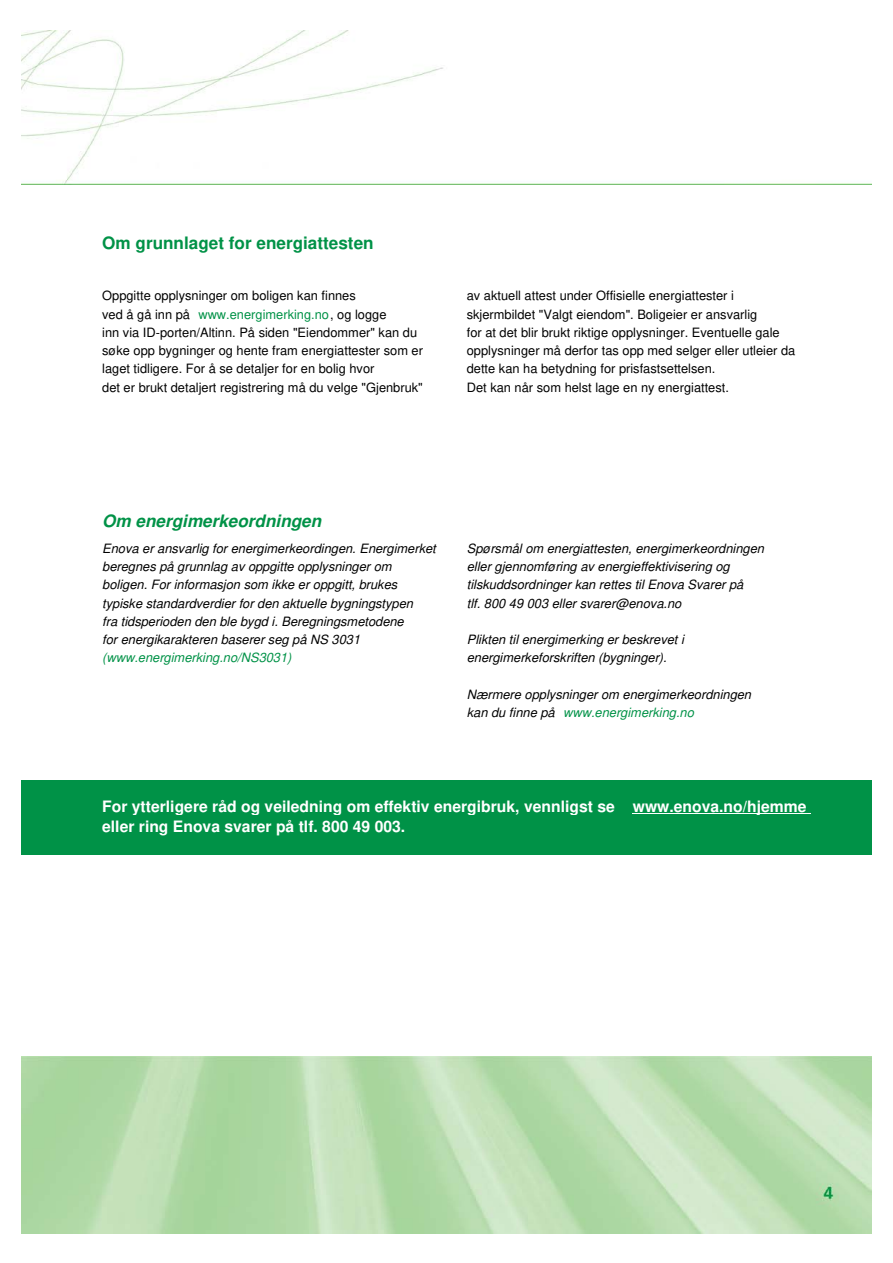
<style>
.page{position:relative;width:893px;height:1263px;background:#fff}
.page>*{position:absolute;margin:0;border:0;box-sizing:border-box;transform-origin:0 0}
.t1{font:700 17.1px "Helvetica";color:#009247}
.t2{font:italic 700 17.1px "Helvetica";color:#009247}
.t3{font:700 15.75px/20.4px "Helvetica";color:#fff}
.t4{font:italic 12.9px/18.1px "Helvetica";color:#000}
.t5{font:12.9px "Helvetica";color:#000}
.t6{font:12.9px "Helvetica";color:#009247}
.t7{font:italic 12.9px "Helvetica";color:#009247}
.s1{color:#000}
.s2{color:#009247}
</style>
<div class="page">
<div style="left:21px;top:780px;width:851px;height:75px;background:#009247"></div>
<hr style="left:633px;top:813px;width:178px;height:1px;background:#fff">
<img style="left:21px;top:1056px;width:851px;height:177px">
<img style="left:21px;top:30px;width:851px;height:155px">
<h1 class="t1" style="left:102px;top:236px;width:273px">Om grunnlaget for energiattesten</h1>
<p class="t5" style="left:102px;top:291px;width:255px">Oppgitte opplysninger om boligen kan finnes</p>
<p class="t5" style="left:467px;top:291px;width:269px">av aktuell attest under Offisielle energiattester i</p>
<p class="t6" style="left:102px;top:309px;width:286px"><span class="s1">ved å gå inn på</span> www.energimerking.no<span class="s1">, og logge</span></p>
<p class="t5" style="left:467px;top:309px;width:292px">skjermbildet "Valgt eiendom". Boligeier er ansvarlig</p>
<p class="t5" style="left:102px;top:327px;width:316px">inn via ID-porten/Altinn. På siden "Eiendommer" kan du</p>
<p class="t5" style="left:467px;top:327px;width:314px">for at det blir brukt riktige opplysninger. Eventuelle gale</p>
<p class="t5" style="left:102px;top:345px;width:322px">søke opp bygninger og hente fram energiattester som er</p>
<p class="t5" style="left:467px;top:345px;width:330px">opplysninger må derfor tas opp med selger eller utleier da</p>
<p class="t5" style="left:102px;top:364px;width:274px">laget tidligere. For å se detaljer for en bolig hvor</p>
<p class="t5" style="left:467px;top:364px;width:250px">dette kan ha betydning for prisfastsettelsen.</p>
<p class="t5" style="left:102px;top:382px;width:322px">det er brukt detaljert registrering må du velge "Gjenbruk"</p>
<p class="t5" style="left:467px;top:382px;width:264px">Det kan når som helst lage en ny energiattest.</p>
<h1 class="t2" style="left:102px;top:514px;width:221px">Om energimerkeordningen</h1>
<p class="t4" style="left:102px;top:540px;width:335px">Enova er ansvarlig for energimerkeordingen. Energimerket</p>
<p class="t4" style="left:467px;top:540px;width:299px">Spørsmål om energiattesten, energimerkeordningen</p>
<p class="t4" style="left:102px;top:558px;width:291px">beregnes på grunnlag av oppgitte opplysninger om</p>
<p class="t4" style="left:467px;top:558px;width:264px">eller gjennomføring av energieffektivisering og</p>
<p class="t4" style="left:102px;top:577px;width:297px">boligen. For informasjon som ikke er oppgitt, brukes</p>
<p class="t4" style="left:467px;top:577px;width:278px">tilskuddsordninger kan rettes til Enova Svarer på</p>
<p class="t4" style="left:102px;top:595px;width:312px">typiske standardverdier for den aktuelle bygningstypen</p>
<p class="t4" style="left:467px;top:595px;width:216px">tlf. 800 49 003 eller svarer@enova.no</p>
<p class="t4" style="left:102px;top:613px;width:303px">fra tidsperioden den ble bygd i. Beregningsmetodene for energikarakteren baserer seg på NS 3031</p>
<p class="t4" style="left:467px;top:631px;width:219px">Plikten til energimerking er beskrevet i</p>
<p class="t7" style="left:102px;top:652px;width:191px">(www.energimerking.no/NS3031)</p>
<p class="t4" style="left:467px;top:650px;width:202px">energimerkeforskriften (bygninger).</p>
<p class="t4" style="left:467px;top:686px;width:286px">Nærmere opplysninger om energimerkeordningen kan du finne på <span class="s2">www.energimerking.no</span></p>
<p class="t3" style="left:102px;top:797px;width:706px">For ytterligere råd og veiledning om effektiv energibruk, vennligst se www.enova.no/hjemme eller ring Enova svarer på tlf. 800 49 003.</p>
</div>
